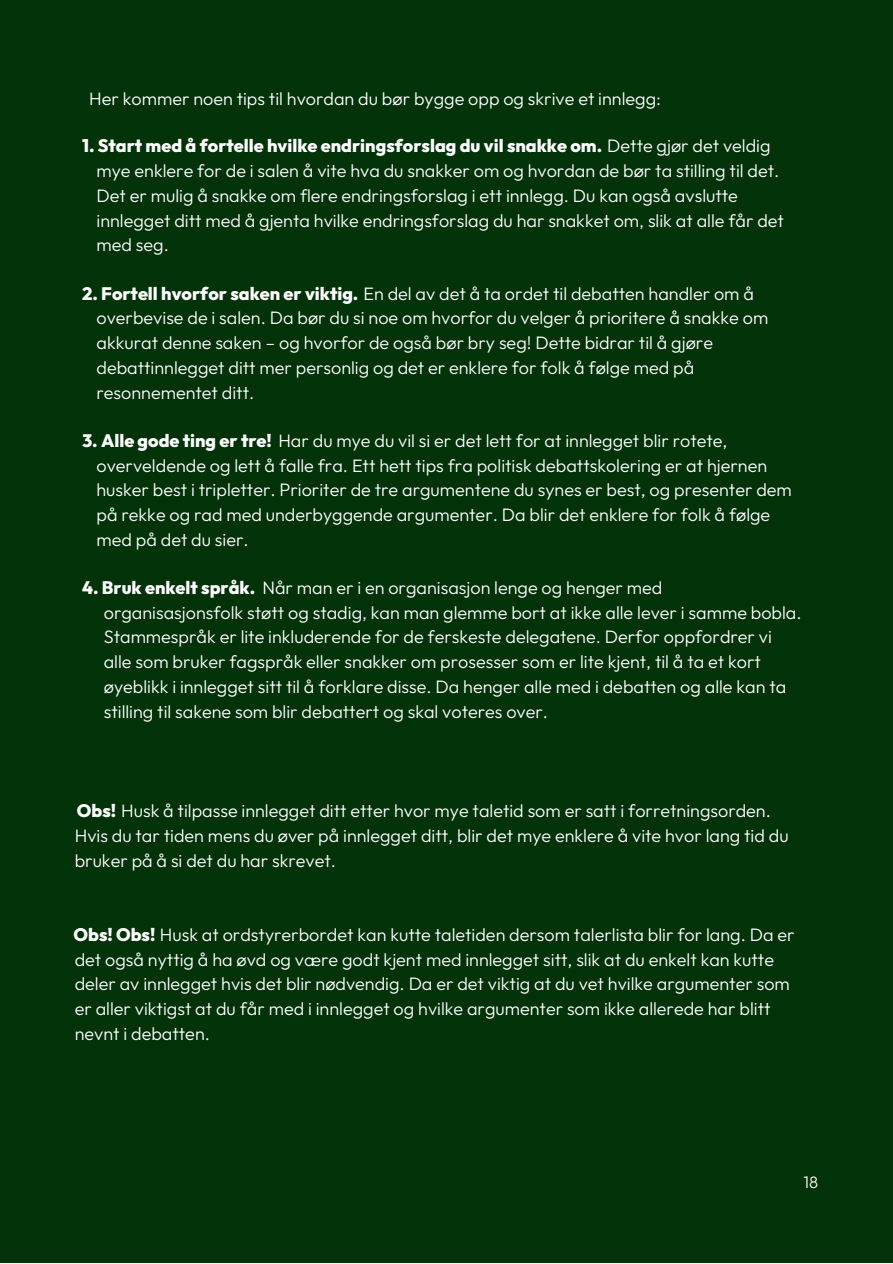
<style>
.page{position:relative;width:893px;height:1264px;background:#fff}
.page>*{position:absolute;margin:0;border:0;box-sizing:border-box;transform-origin:0 0}
.t1{font:300 18px/24.8px "Outfit";color:#fff}
.t2{font:800 18px "Outfit";color:#fff}
.t3{font:300 16.5px "Outfit";color:#fff}
.s1{font-weight:300}
.s2{font-weight:800}
</style>
<div class="page">
<div style="left:0;top:0;width:892px;height:1262px;background:#023208"></div>
<p class="t1" style="left:89px;top:86px;width:573px">Her kommer noen tips til hvordan du bør bygge opp og skrive et innlegg:</p>
<p class="t2" style="left:82px;top:134px;width:690px">1. Start med å fortelle hvilke endringsforslag du vil snakke om. <span class="s1">Dette gjør det veldig</span></p>
<p class="t1" style="left:96px;top:158px;width:689px">mye enklere for de i salen å vite hva du snakker om og hvordan de bør ta stilling til det.<br>Det er mulig å snakke om flere endringsforslag i ett innlegg. Du kan også avslutte innlegget ditt med å gjenta hvilke endringsforslag du har snakket om, slik at alle får det med seg.</p>
<p class="t1" style="left:82px;top:281px;width:673px"><span class="s2">2. Fortell hvorfor saken er viktig.</span> En del av det å ta ordet til debatten handler om å</p>
<p class="t1" style="left:96px;top:305px;width:673px">overbevise de i salen. Da bør du si noe om hvorfor du velger å prioritere å snakke om akkurat denne saken – og hvorfor de også bør bry seg! Dette bidrar til å gjøre debattinnlegget ditt mer personlig og det er enklere for folk å følge med på resonnementet ditt.</p>
<p class="t1" style="left:82px;top:428px;width:647px"><span class="s2">3. Alle gode ting er tre!</span> Har du mye du vil si er det lett for at innlegget blir rotete,</p>
<p class="t1" style="left:96px;top:452px;width:696px">overveldende og lett å falle fra. Ett hett tips fra politisk debattskolering er at hjernen husker best i tripletter. Prioriter de tre argumentene du synes er best, og presenter dem på rekke og rad med underbyggende argumenter. Da blir det enklere for folk å følge med på det du sier.</p>
<p class="t1" style="left:82px;top:575px;width:582px"><span class="s2">4. Bruk enkelt språk.</span> Når man er i en organisasjon lenge og henger med</p>
<p class="t1" style="left:104px;top:599px;width:699px">organisasjonsfolk støtt og stadig, kan man glemme bort at ikke alle lever i samme bobla.<br>Stammespråk er lite inkluderende for de ferskeste delegatene. Derfor oppfordrer vi alle som bruker fagspråk eller snakker om prosesser som er lite kjent, til å ta et kort øyeblikk i innlegget sitt til å forklare disse. Da henger alle med i debatten og alle kan ta stilling til sakene som blir debattert og skal voteres over.</p>
<p class="t1" style="left:75px;top:798px;width:715px"><span class="s2">Obs!</span> Husk å tilpasse innlegget ditt etter hvor mye taletid som er satt i forretningsorden.<br>Hvis du tar tiden mens du øver på innlegget ditt, blir det mye enklere å vite hvor lang tid du bruker på å si det du har skrevet.</p>
<p class="t1" style="left:74px;top:921px;width:722px"><span class="s2">Obs! Obs!</span> Husk at ordstyrerbordet kan kutte taletiden dersom talerlista blir for lang. Da er det også nyttig å ha øvd og være godt kjent med innlegget sitt, slik at du enkelt kan kutte deler av innlegget hvis det blir nødvendig. Da er det viktig at du vet hvilke argumenter som er aller viktigst at du får med i innlegget og hvilke argumenter som ikke allerede har blitt nevnt i debatten.</p>
<p class="t3" style="left:803px;top:1171px;width:16px">18</p>
</div>
